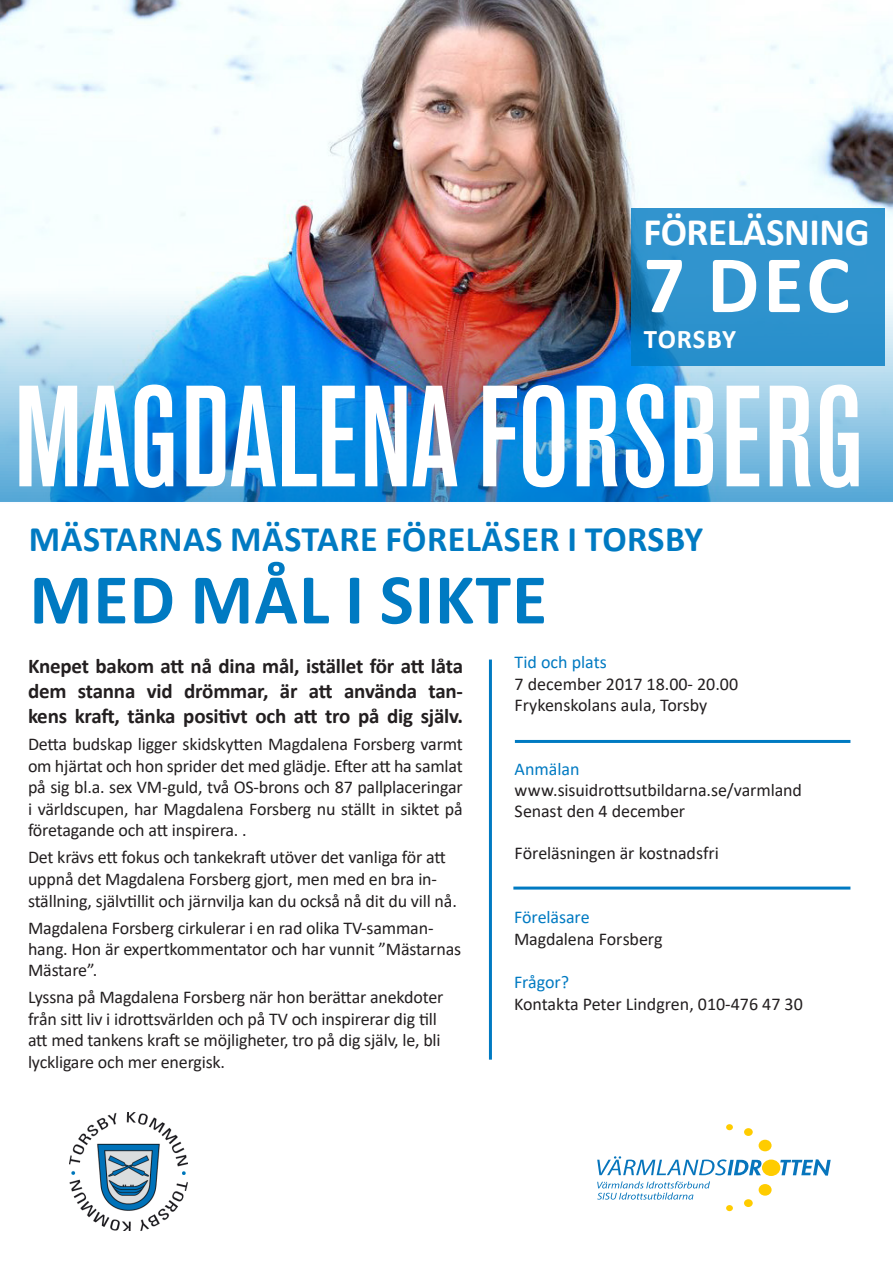
<style>
.page{position:relative;width:893px;height:1263px;background:#fff}
.page>*{position:absolute;margin:0;border:0;box-sizing:border-box;transform-origin:0 0}
.t1{font:500 condensed 142.5px "Akzidenz Grotesk BE";letter-spacing:.005em;color:#fff}
.Rubrik{font:700 82.5px "Calibri";color:#fff}
.Rubrik-2{font:700 72px "Calibri";letter-spacing:.015em;color:#007ac2}
.Rubrik-3{font:700 39px "Calibri";letter-spacing:-.01em;color:#fff}
.Rubrik-4{font:700 36px "Calibri";letter-spacing:.015em;color:#007ac2}
.Rubrik-5{font:700 27px "Calibri";letter-spacing:.03em;color:#fff}
.t2{font:700 21px/25.2px "Calibri";letter-spacing:-.01em;color:#231f20;text-align:justify}
.Bröd{font:18px/21.6px "Calibri";letter-spacing:-.01em;color:#231f20}
.t3{font:18px "Calibri";color:#007ac2}
.s1{color:#007ac2}
</style>
<div class="page">
<svg style="left:597px;top:1181px;width:113px;height:18px"></svg>
<svg style="left:780px;top:1159px;width:51px;height:16px"></svg>
<div style="left:759px;top:1184px;width:13px;height:12px;background:#fc0;border-radius:50%"></div>
<div style="left:762px;top:1159px;width:18px;height:17px;background:#fc0;border-radius:50%"></div>
<div style="left:726px;top:1205px;width:7px;height:6px;background:#fc0;border-radius:50%"></div>
<div style="left:744px;top:1199px;width:9px;height:8px;background:#fc0;border-radius:50%"></div>
<div style="left:759px;top:1140px;width:13px;height:11px;background:#fc0;border-radius:50%"></div>
<div style="left:726px;top:1124px;width:7px;height:6px;background:#fc0;border-radius:50%"></div>
<div style="left:744px;top:1128px;width:9px;height:8px;background:#fc0;border-radius:50%"></div>
<svg style="left:597px;top:1156px;width:165px;height:19px"></svg>
<img style="left:69px;top:1113px;width:118px;height:117px">
<hr style="left:515px;top:740px;width:335px;height:3px;background:#007ac2">
<hr style="left:513px;top:886px;width:337px;height:3px;background:#007ac2">
<hr style="left:489px;top:659px;width:3px;height:401px;background:#007ac2">
<img style="left:0;top:0;width:893px;height:502px">
<svg style="left:631px;top:208px;width:253px;height:157px;background:#2c90cb"></svg>
<p class="Rubrik-3" style="left:643px;top:204px;width:228px">FÖRELÄSNING</p>
<p class="Rubrik" style="left:643px;top:226px;width:208px">7 DEC</p>
<p class="Rubrik-5" style="left:644px;top:320px;width:94px">TORSBY</p>
<p class="t1" style="left:14px;top:356px;width:852px">MAGDALENA FORSBERG</p>
<p class="Rubrik-4" style="left:29px;top:514px;width:676px">MÄSTARNAS MÄSTARE FÖRELÄSER I TORSBY</p>
<p class="Rubrik-2" style="left:29px;top:549px;width:519px">MED MÅL I SIKTE</p>
<p class="t3" style="left:515px;top:649px;width:94px">Tid och plats</p>
<p class="Bröd" style="left:515px;top:672px;width:225px">7 december 2017 18.00- 20.00</p>
<p class="Bröd" style="left:515px;top:694px;width:194px">Frykenskolans aula, Torsby</p>
<p class="t2" style="left:28px;top:653px;width:437px">Knepet bakom att nå dina mål, istället för att låta dem stanna vid drömmar, är att använda tan&shy;kens kraft, tänka positivt och att tro på dig själv.</p>
<p class="Bröd" style="left:28px;top:733px;width:436px;text-align:justify">Detta budskap ligger skidskytten Magdalena Forsberg varmt om hjärtat och hon sprider det med glädje. Efter att ha samlat på sig bl.a. sex VM-guld, två OS-brons och 87 pallplaceringar i världscupen, har Magdalena Forsberg nu ställt in siktet på företagande och att inspirera. .</p>
<p class="Bröd" style="left:28px;top:846px;width:430px">Det krävs ett fokus och tankekraft utöver det vanliga för att uppnå det Magdalena Forsberg gjort, men med en bra in&shy;ställning, självtillit och järnvilja kan du också nå dit du vill nå.</p>
<p class="Bröd" style="left:28px;top:916px;width:435px">Magdalena Forsberg cirkulerar i en rad olika TV-samman&shy;hang. Hon är expertkommentator och har vunnit ”Mästarnas<br>Mästare”.</p>
<p class="Bröd" style="left:28px;top:986px;width:417px">Lyssna på Magdalena Forsberg när hon berättar anekdoter från sitt liv i idrottsvärlden och på TV och inspirerar dig till att med tankens kraft se möjligheter, tro på dig själv, le, bli lyckligare och mer energisk.</p>
<p class="t3" style="left:515px;top:757px;width:67px">Anmälan</p>
<p class="Bröd" style="left:515px;top:779px;width:289px">www.sisuidrottsutbildarna.se/varmland</p>
<p class="Bröd" style="left:515px;top:800px;width:172px">Senast den 4 december</p>
<p class="Bröd" style="left:515px;top:842px;width:206px">Föreläsningen är kostnadsfri</p>
<p class="Bröd" style="left:514px;top:906px;width:150px"><span class="s1">Föreläsare<br></span>Magdalena Forsberg</p>
<p class="Bröd" style="left:514px;top:971px;width:290px"><span class="s1">Frågor?<br></span>Kontakta Peter Lindgren, 010-476 47 30</p>
</div>
